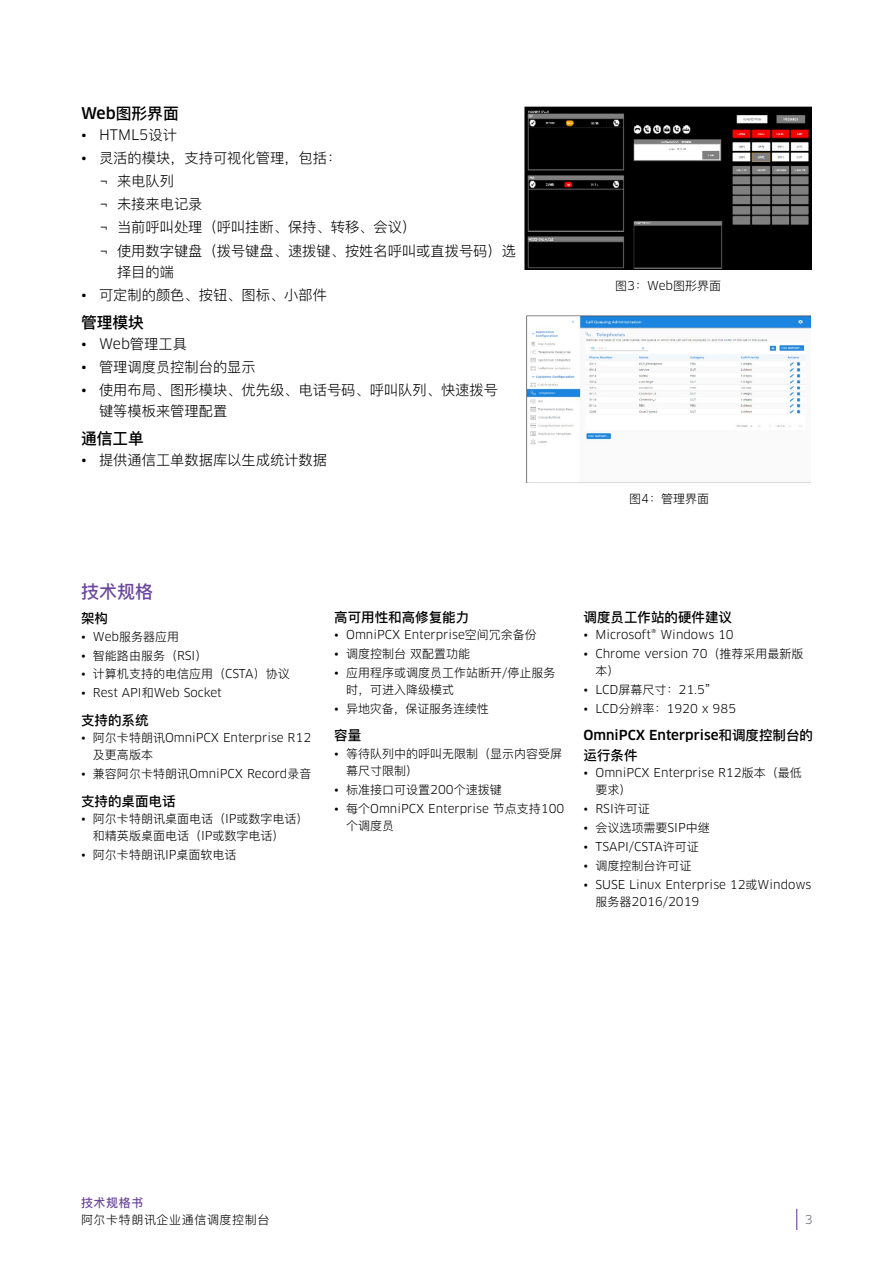
<style>
.page{position:relative;width:893px;height:1263px;background:#fff}
.page>*{position:absolute;margin:0;border:0;box-sizing:border-box;transform-origin:0 0}
.t1{font:18px "Ping Fang SC Bold";color:#6b489d}
.t2{font:15.75px "Ping Fang SC Bold";color:#000}
.t3{font:14.25px/23.1px "Ping Fang SC Regular";color:#000}
.t4{font:14.25px "Clan OT";color:#000}
.t5{font:13.5px "Ping Fang SC Bold";color:#000}
.t6{font:500 13.5px "Clan OT";color:#000}
.t7{font:12px/17.2px "Clan OT";color:#000}
.t8{font:12px/17.2px "Ping Fang SC Regular";color:#000}
.t9{font:12px "Ping Fang SC Regular";letter-spacing:.05em;color:#000}
.t10{font:12px "Ping Fang SC Bold";letter-spacing:.05em;color:#6b489d}
.t11{font:12px "Clan OT";color:#5f636a}
.s1{font-family:"Clan OT";font-weight:500}
.s2{font-family:"Ping Fang SC Regular"}
.s3{font-family:"Clan OT"}
.s4{font-family:"Ping Fang SC Bold";font-weight:400}
</style>
<div class="page">
<svg style="left:796px;top:1209px;width:1px;height:21px"></svg>
<img style="left:524px;top:106px;width:288px;height:163px">
<img style="left:526px;top:316px;width:284px;height:166px">
<h2 class="t2" style="left:81px;top:104px;width:99px"><span class="s1">Web</span>图形界面</h2>
<p class="t4" style="left:81px;top:126px;width:98px">• HTML5<span class="s2">设计</span></p>
<p class="t3" style="left:99px;top:146px;width:418px;text-indent:-18px"><span class="s3">•</span> 灵活的模块，支持可视化管理，包括：<br><span class="s3">¬</span> 来电队列<br><span class="s3">¬</span> 未接来电记录<br><span class="s3">¬</span> 当前呼叫处理（呼叫挂断、保持、转移、会议）<br><span class="s3">¬</span> 使用数字键盘（拨号键盘、速拨键、按姓名呼叫或直拨号码）选</p>
<p class="t3" style="left:117px;top:260px;width:58px">择目的端</p>
<p class="t3" style="left:81px;top:283px;width:247px"><span class="s3">•</span> 可定制的颜色、按钮、图标、小部件</p>
<h2 class="t2" style="left:81px;top:313px;width:64px">管理模块</h2>
<p class="t4" style="left:81px;top:335px;width:107px">• Web<span class="s2">管理工具</span></p>
<p class="t3" style="left:81px;top:355px;width:176px"><span class="s3">•</span> 管理调度员控制台的显示</p>
<p class="t3" style="left:99px;top:380px;width:401px;line-height:21px;text-indent:-18px"><span class="s3">•</span> 使用布局、图形模块、优先级、电话号码、呼叫队列、快速拨号键等模板来管理配置</p>
<h2 class="t2" style="left:81px;top:429px;width:64px">通信工单</h2>
<p class="t3" style="left:81px;top:449px;width:247px"><span class="s3">•</span> 提供通信工单数据库以生成统计数据</p>
<p class="t8" style="left:615px;top:277px;width:107px">图<span class="s3">3</span>：<span class="s3">Web</span>图形界面</p>
<p class="t8" style="left:629px;top:490px;width:81px">图<span class="s3">4</span>：管理界面</p>
<h1 class="t1" style="left:81px;top:580px;width:73px">技术规格</h1>
<p class="t5" style="left:81px;top:611px;width:28px">架构</p>
<p class="t8" style="left:81px;top:628px;width:100px"><span class="s3">• Web</span>服务器应用</p>
<p class="t8" style="left:81px;top:647px;width:128px"><span class="s3">•</span> 智能路由服务（<span class="s3">RSI</span>）</p>
<p class="t8" style="left:81px;top:666px;width:210px"><span class="s3">•</span> 计算机支持的电信应用（<span class="s3">CSTA</span>）协议</p>
<p class="t7" style="left:81px;top:684px;width:142px">• Rest API<span class="s2">和</span>Web Socket</p>
<p class="t5" style="left:81px;top:712px;width:69px">支持的系统</p>
<p class="t7" style="left:81px;top:729px;width:232px">• <span class="s2">阿尔卡特朗讯</span>OmniPCX Enterprise R12</p>
<p class="t8" style="left:93px;top:746px;width:62px">及更高版本</p>
<p class="t7" style="left:81px;top:765px;width:232px">• <span class="s2">兼容阿尔卡特朗讯</span>OmniPCX Record<span class="s2">录音</span></p>
<p class="t5" style="left:81px;top:793px;width:96px">支持的桌面电话</p>
<p class="t8" style="left:93px;top:810px;width:217px;text-indent:-12px"><span class="s3">•</span> 阿尔卡特朗讯桌面电话（<span class="s3">IP</span>或数字电话）和精英版桌面电话（<span class="s3">IP</span>或数字电话）</p>
<p class="t8" style="left:81px;top:846px;width:157px"><span class="s3">•</span> 阿尔卡特朗讯<span class="s3">IP</span>桌面软电话</p>
<p class="t5" style="left:334px;top:609px;width:137px">高可用性和高修复能力</p>
<p class="t7" style="left:334px;top:626px;width:204px">• OmniPCX Enterprise<span class="s2">空间冗余备份</span></p>
<p class="t8" style="left:334px;top:645px;width:137px"><span class="s3">•</span> 调度控制台双配置功能</p>
<p class="t8" style="left:346px;top:664px;width:211px;text-indent:-12px"><span class="s3">•</span> 应用程序或调度员工作站断开<span class="s3">/</span>停止服务时，可进入降级模式</p>
<p class="t8" style="left:334px;top:700px;width:156px"><span class="s3">•</span> 异地灾备，保证服务连续性</p>
<p class="t5" style="left:334px;top:727px;width:28px">容量</p>
<p class="t8" style="left:346px;top:745px;width:218px;text-indent:-12px"><span class="s3">•</span> 等待队列中的呼叫无限制（显示内容受屏幕尺寸限制）</p>
<p class="t8" style="left:334px;top:781px;width:169px"><span class="s3">•</span> 标准接口可设置<span class="s3">200</span>个速拨键</p>
<p class="t7" style="left:334px;top:799px;width:232px">• <span class="s2">每个</span>OmniPCX Enterprise <span class="s2">节点支持</span>100</p>
<p class="t8" style="left:346px;top:817px;width:50px">个调度员</p>
<p class="t5" style="left:583px;top:609px;width:150px">调度员工作站的硬件建议</p>
<p class="t7" style="left:583px;top:626px;width:152px">• Microsoft® Windows 10</p>
<p class="t7" style="left:583px;top:645px;width:222px">• Chrome version 70<span class="s2">（推荐采用最新版</span></p>
<p class="t8" style="left:595px;top:662px;width:25px">本）</p>
<p class="t7" style="left:583px;top:681px;width:129px">• LCD<span class="s2">屏幕尺寸：</span>21.5<span class="s2">”</span></p>
<p class="t7" style="left:583px;top:700px;width:154px">• LCD<span class="s2">分辨率：</span>1920 x 985</p>
<p class="t6" style="left:583px;top:727px;width:231px">OmniPCX Enterprise<span class="s4">和调度控制台的</span></p>
<p class="t5" style="left:583px;top:747px;width:55px">运行条件</p>
<p class="t7" style="left:583px;top:764px;width:220px">• OmniPCX Enterprise R12<span class="s2">版本（最低</span></p>
<p class="t8" style="left:595px;top:781px;width:37px">要求）</p>
<p class="t7" style="left:583px;top:800px;width:68px">• RSI<span class="s2">许可证</span></p>
<p class="t8" style="left:583px;top:819px;width:128px"><span class="s3">•</span> 会议选项需要<span class="s3">SIP</span>中继</p>
<p class="t7" style="left:583px;top:838px;width:117px">• TSAPI/CSTA<span class="s2">许可证</span></p>
<p class="t8" style="left:583px;top:857px;width:109px"><span class="s3">•</span> 调度控制台许可证</p>
<p class="t7" style="left:595px;top:875px;width:217px;text-indent:-12px">• SUSE Linux Enterprise 12<span class="s2">或</span>Windows<span class="s2">服务器</span>2016/2019</p>
<p class="t10" style="left:81px;top:1196px;width:64px">技术规格书</p>
<p class="t9" style="left:81px;top:1212px;width:190px">阿尔卡特朗讯企业通信调度控制台</p>
<p class="t11" style="left:805px;top:1212px;width:9px">3</p>
</div>
